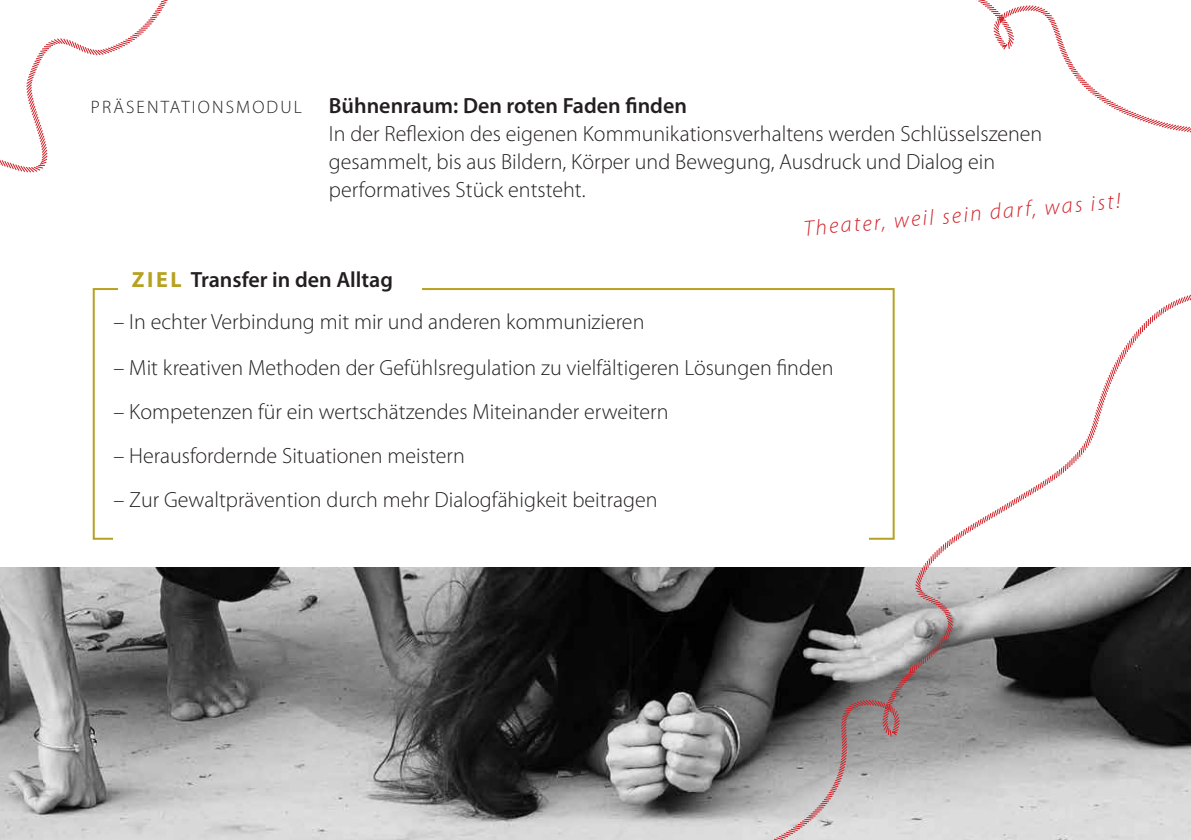
<style>
.page{position:relative;width:1191px;height:840px;background:#fff}
.page>*{position:absolute;margin:0;border:0;box-sizing:border-box;transform-origin:0 0}
.t1{font:300 22px/28px "Myriad Pro";color:#231f20}
.t2{font:600 22px "Myriad Pro";color:#231f20}
.t3{font:italic 300 22px "Myriad Pro";color:#d1232a}
.t4{font:300 18px "Myriad Pro";letter-spacing:.12em;color:#231f20}
.s1{font-weight:700;color:#b6a222}
</style>
<div class="page">
<img style="left:0;top:567px;width:1191px;height:272px">
<svg style="left:0;top:0;width:168px;height:314px"></svg>
<svg style="left:513px;top:670px;width:403px;height:169px;background:#7d7b7c"></svg>
<svg style="left:909px;top:294px;width:282px;height:381px"></svg>
<svg style="left:976px;top:0;width:215px;height:133px"></svg>
<div style="left:118px;top:270px;width:304px;height:30px;background:#fff"></div>
<div style="left:113px;top:312px;width:756px;height:238px;background:#fff"></div>
<p class="t4" style="left:91px;top:96px;width:212px">Präsentat ionsModul</p>
<p class="t2" style="left:329px;top:91px;width:359px">Bühnenraum: Den roten Faden finden</p>
<p class="t1" style="left:329px;top:119px;width:715px">I n der Reflexion des eigenen Kommunikationsverhaltens werden Schlüsselszenen gesammelt, bis aus Bildern, Körper und Bewegung, Ausdruck und Dialog ein performatives Stück entsteht.</p>
<p class="t3" style="left:802px;top:215px;width:319px;rotate:-5deg">Theater, weil sein darf, was ist!</p>
<p class="t2" style="left:132px;top:265px;width:263px"><span class="s1">ZIEL</span> Transfer in den Alltag</p>
<p class="t1" style="left:113px;top:307px;width:532px">– I n echter Verbindung mit mir und anderen kommunizieren</p>
<p class="t1" style="left:113px;top:353px;width:721px">– Mit kreativen Methoden der Gefühlsregulation zu vielfältigeren Lösungen finden</p>
<p class="t1" style="left:113px;top:397px;width:557px">– Kompetenzen für ein wertschätzendes Miteinander erweitern</p>
<p class="t1" style="left:113px;top:441px;width:353px">– Herausfordernde Situationen meistern</p>
<p class="t1" style="left:113px;top:485px;width:545px">– Zur Gewaltprävention durch mehr Dialogfähigkeit beitragen</p>
</div>
